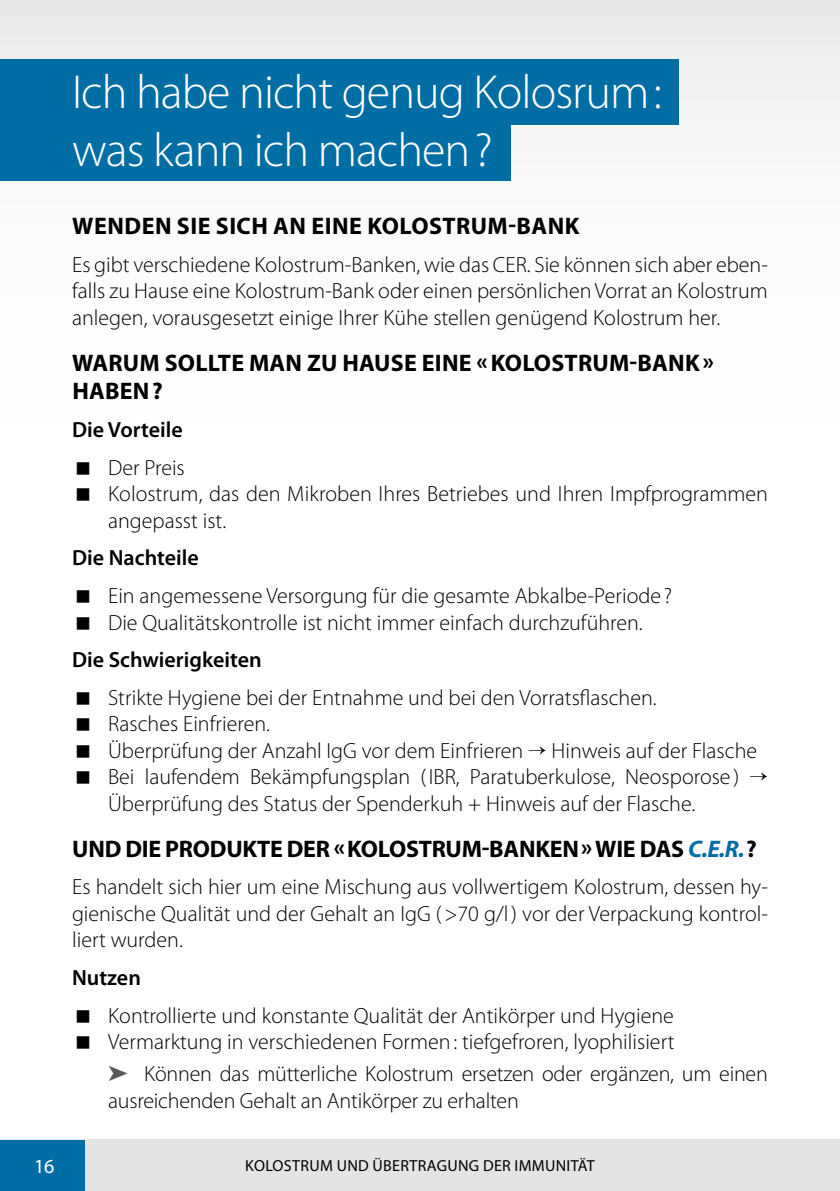
<style>
.page{position:relative;width:840px;height:1191px;background:#fff}
.page>*{position:absolute;margin:0;border:0;box-sizing:border-box;transform-origin:0 0}
.t1{font:300 48px/57.6px "Myriad Pro";letter-spacing:-.02em;color:#fff}
.t2{font:700 24px/28.8px "Myriad Pro";letter-spacing:.01em;color:#000}
.t3{font:700 24px "Myriad Pro";letter-spacing:-.01em;color:#000}
.t4{font:300 22px/26.4px "Myriad Pro";color:#000}
.t5{font:600 22px "Myriad Pro";color:#000}
.t6{font:20px "Myriad Pro";color:#fff}
.t7{font:16px "Myriad Pro";letter-spacing:.02em;color:#000}
.s1{font-style:italic;color:#006da4}
.s2{color:#58585a}
</style>
<div class="page">
<div style="left:0;top:0;width:839px;height:1119px;background:linear-gradient(to bottom,#f4f5f5,#fff)"></div>
<div style="left:0;top:1140px;width:839px;height:51px;background:#e3e4e4"></div>
<div style="left:0;top:1140px;width:85px;height:51px;background:#006da4"></div>
<div style="left:0;top:60px;width:677px;height:65px;background:#006da4"></div>
<div style="left:0;top:115px;width:510px;height:66px;background:#006da4"></div>
<svg style="left:77px;top:462px;width:12px;height:12px"></svg>
<svg style="left:77px;top:488px;width:12px;height:13px"></svg>
<svg style="left:77px;top:590px;width:12px;height:13px"></svg>
<svg style="left:77px;top:616px;width:12px;height:13px"></svg>
<svg style="left:77px;top:692px;width:12px;height:12px"></svg>
<svg style="left:77px;top:718px;width:12px;height:13px"></svg>
<svg style="left:77px;top:745px;width:12px;height:12px"></svg>
<svg style="left:77px;top:771px;width:12px;height:13px"></svg>
<svg style="left:77px;top:1009px;width:12px;height:13px"></svg>
<svg style="left:77px;top:1036px;width:12px;height:12px"></svg>
<h1 class="t1" style="left:72px;top:63px;width:591px">Ich habe nicht genug Kolosrum: was kann ich machen?</h1>
<p class="t2" style="left:72px;top:211px;width:508px">WENDEN SIE SICH AN EINE KOLOSTRUM-BANK</p>
<p class="t4" style="left:72px;top:251px;width:697px;text-align:justify">Es gibt verschiedene Kolostrum-Banken, wie das CER. Sie können sich aber eben&shy;falls zu Hause eine Kolostrum-Bank oder einen persönlichen Vorrat an Kolostrum anlegen, vorausgesetzt einige Ihrer Kühe stellen genügend Kolostrum her.</p>
<p class="t2" style="left:72px;top:347px;width:642px">WARUM SOLLTE MAN ZU HAUSE EINE «KOLOSTRUM-BANK»<br>HABEN?</p>
<p class="t5" style="left:72px;top:416px;width:112px">Die Vorteile</p>
<p class="t4" style="left:108px;top:454px;width:661px">Der Preis<br>Kolostrum, das den Mikroben Ihres Betriebes und Ihren Impfprogrammen angepasst ist.</p>
<p class="t5" style="left:72px;top:544px;width:128px">Die Nachteile</p>
<p class="t4" style="left:108px;top:582px;width:565px">Ein angemessene Versorgung für die gesamte Abkalbe-Periode ?<br>Die Qualitätskontrolle ist nicht immer einfach durchzuführen.</p>
<p class="t5" style="left:72px;top:646px;width:191px">Die Schwierigkeiten</p>
<p class="t4" style="left:108px;top:684px;width:661px">Strikte Hygiene bei der Entnahme und bei den Vorratsflaschen.<br>Rasches Einfrieren.<br>Überprüfung der Anzahl IgG vor dem Einfrieren → Hinweis auf der Flasche Bei laufendem Bekämpfungsplan (IBR, Paratuberkulose, Neosporose ) → Überprüfung des Status der Spenderkuh + Hinweis auf der Flasche.</p>
<p class="t3" style="left:72px;top:833px;width:685px">UND DIE PRODUKTE DER «KOLOSTRUM-BANKEN» WIE DAS <span class="s1">C.E.R.</span>?</p>
<p class="t4" style="left:72px;top:873px;width:697px;text-align:justify">Es handelt sich hier um eine Mischung aus vollwertigem Kolostrum, dessen hy&shy;gienische Qualität und der Gehalt an IgG (&gt;70 g/l) vor der Verpackung kontrol&shy;liert wurden.</p>
<p class="t5" style="left:72px;top:963px;width:70px">Nutzen</p>
<p class="t4" style="left:108px;top:1002px;width:567px">Kontrollierte und konstante Qualität der Antikörper und Hygiene<br>Vermarktung in verschiedenen Formen: tiefgefroren, lyophilisiert</p>
<p class="t4" style="left:108px;top:1060px;width:661px"><span class="s2">➤</span> Können das mütterliche Kolostrum ersetzen oder ergänzen, um einen ausreichenden Gehalt an Antikörper zu erhalten</p>
<p class="t6" style="left:34px;top:1153px;width:22px">16</p>
<p class="t7" style="left:245px;top:1156px;width:348px">KOLOSTRUM UND ÜBERTRAGUNG DER IMMUNITÄT</p>
</div>
